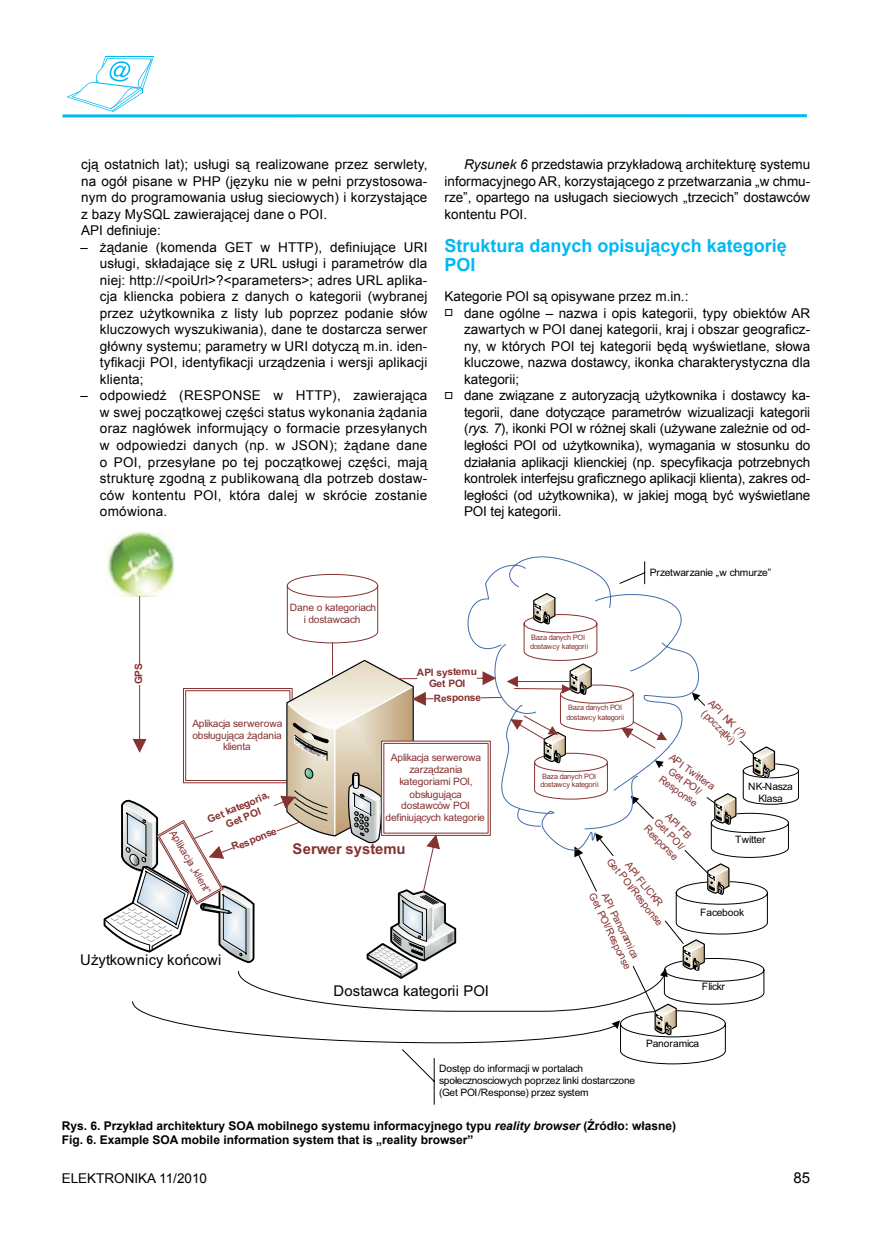
<style>
.page{position:relative;width:872px;height:1234px;background:#fff}
.page>*{position:absolute;margin:0;border:0;box-sizing:border-box;transform-origin:0 0}
.t1{font:700 18px/19.5px "Arial";color:#00b9f3}
.t2{font:15px "Arial";color:#000}
.t3{font:14.85px "Arial";letter-spacing:.005em;color:#000}
.t4{font:700 14.85px "Arial";letter-spacing:.005em;color:#863231}
.t5{font:13.5px/16.5px "Arial";letter-spacing:.01em;color:#000;text-align:justify}
.t6{font:700 12px/13.5px "Arial";color:#000}
.t7{font:10.2px/11.9px "Arial";letter-spacing:-.01em;color:#863231;text-align:center}
.t8{font:10.2px/12px "Arial";letter-spacing:-.01em;color:#000}
.t9{font:700 10.2px/11.6px "Arial";letter-spacing:-.025em;color:#863231;text-align:center}
.t10{font:10.2px/12px "Arial";letter-spacing:-.03em;color:#000;text-align:center}
.t11{font:7.35px/9.3px "Arial";letter-spacing:-.04em;color:#863231}
.s1{font-style:italic}
</style>
<div class="page">
<hr style="left:105px;top:56px;width:49px;height:1px;background:#00b9f3">
<svg style="left:67px;top:57px;width:87px;height:55px"></svg>
<hr style="left:63px;top:114px;width:744px;height:3px;background:#00b9f3">
<img style="left:106px;top:531px;width:68px;height:42px">
<svg style="left:103px;top:573px;width:695px;height:491px"></svg>
<p class="t5" style="left:81px;top:156px;width:348px;text-align:left">cją ostatnich lat); usługi są realizowane przez serwlety, na ogół pisane w PHP (języku nie w pełni przystosowa&shy;nym do programowania usług sieciowych) i korzystające z bazy MySQL zawierającej dane o POI.<br>API definiuje:</p>
<p class="t5" style="left:100px;top:239px;width:329px;text-indent:-19px">– żądanie (komenda GET w HTTP), definiujące URI usługi, składające się z URL usługi i parametrów dla niej: http://&lt;poiUrl&gt;?&lt;parameters&gt;; adres URL aplika&shy;cja kliencka pobiera z danych o kategorii (wybranej przez użytkownika z listy lub poprzez podanie słów kluczowych wyszukiwania), dane te dostarcza serwer główny systemu; parametry w URI dotyczą m.in. iden&shy;tyfikacji POI, identyfikacji urządzenia i wersji aplikacji klienta;</p>
<p class="t5" style="left:100px;top:387px;width:329px;text-indent:-19px">– odpowiedź (RESPONSE w HTTP), zawierająca w swej początkowej części status wykonania żądania oraz nagłówek informujący o formacie przesyłanych w odpowiedzi danych (np. w JSON); żądane dane o POI, przesyłane po tej początkowej części, mają strukturę zgodną z publikowaną dla potrzeb dostaw&shy;ców kontentu POI, która dalej w skrócie zostanie omówiona.</p>
<p class="t5" style="left:444px;top:156px;width:367px;text-indent:20px"><span class="s1">Rysunek 6</span> przedstawia przykładową architekturę systemu informacyjnego AR, korzystającego z przetwarzania „w chmu&shy;rze”, opartego na usługach sieciowych „trzecich” dostawców kontentu POI.</p>
<h1 class="t1" style="left:444px;top:236px;width:344px">Struktura danych opisujących kategorię<br>POI</h1>
<p class="t5" style="left:444px;top:288px;width:245px">Kategorie POI są opisywane przez m.in.:</p>
<p class="t5" style="left:464px;top:305px;width:348px;text-indent:-19px">□ dane ogólne – nazwa i opis kategorii, typy obiektów AR zawartych w POI danej kategorii, kraj i obszar geograficz&shy;ny, w których POI tej kategorii będą wyświetlane, słowa kluczowe, nazwa dostawcy, ikonka charakterystyczna dla kategorii;</p>
<p class="t5" style="left:464px;top:387px;width:348px;text-indent:-19px">□ dane związane z autoryzacją użytkownika i dostawcy ka&shy;tegorii, dane dotyczące parametrów wizualizacji kategorii (<span class="s1">rys. 7</span>), ikonki POI w różnej skali (używane zależnie od od&shy;ległości POI od użytkownika), wymagania w stosunku do działania aplikacji klienckiej (np. specyfikacja potrzebnych kontrolek interfejsu graficznego aplikacji klienta), zakres od&shy;ległości (od użytkownika), w jakiej mogą być wyświetlane POI tej kategorii.</p>
<p class="t7" style="left:290px;top:601px;width:88px">Dane o kategoriach i dostawcach</p>
<p class="t11" style="left:530px;top:632px;width:60px">Baza danych POI dostawcy kategorii</p>
<p class="t8" style="left:650px;top:566px;width:123px">Przetwarzanie „w chmurze”</p>
<p class="t9" style="left:133px;top:684px;width:22px;rotate:-90deg">GPS</p>
<p class="t7" style="left:192px;top:717px;width:92px">Aplikacja serwerowa obsługująca żądania klienta</p>
<p class="t9" style="left:206px;top:814px;width:68px;rotate:-22deg">Get kategoria,</p>
<p class="t9" style="left:224px;top:819px;width:38px;rotate:-22deg">Get POI</p>
<p class="t9" style="left:230px;top:842px;width:49px;rotate:-21deg">Response</p>
<p class="t7" style="left:178px;top:827px;width:73px;rotate:60deg">Aplikacja „klient”</p>
<p class="t9" style="left:417px;top:666px;width:62px">API systemu<br>Get POI</p>
<p class="t9" style="left:433px;top:692px;width:49px;rotate:-1deg">Response</p>
<p class="t7" style="left:391px;top:751px;width:92px">Aplikacja serwerowa zarządzania kategoriami POI, obsługująca dostawców POI</p>
<p class="t7" style="left:385px;top:811px;width:101px">definiujących kategorie</p>
<p class="t4" style="left:293px;top:838px;width:114px">Serwer systemu</p>
<p class="t3" style="left:80px;top:949px;width:143px">Użytkownicy końcowi</p>
<p class="t3" style="left:333px;top:980px;width:157px">Dostawca kategorii POI</p>
<p class="t7" style="left:714px;top:697px;width:51px;text-align:left;rotate:45deg">API NK (?) (początki)</p>
<p class="t7" style="left:673px;top:751px;width:56px;rotate:35deg">API Twittera<br>Get POI/<br>Response</p>
<p class="t7" style="left:667px;top:805px;width:46px;rotate:45deg">API FB<br>Get POI/<br>Response</p>
<p class="t7" style="left:622px;top:848px;width:84px;rotate:51deg">API FLICKR<br>Get POI/Response</p>
<p class="t11" style="left:566px;top:703px;width:60px">Baza danych POI dostawcy kategorii</p>
<p class="t11" style="left:540px;top:772px;width:60px;line-height:8.4px">Baza danych POI dostawcy kategorii</p>
<p class="t10" style="left:748px;top:780px;width:46px">NK-Nasza<br>Klasa</p>
<p class="t8" style="left:735px;top:833px;width:32px">Twitter</p>
<p class="t7" style="left:607px;top:885px;width:86px;rotate:64deg">API Panoramica<br>Get POI/Response</p>
<p class="t8" style="left:700px;top:906px;width:46px">Facebook</p>
<p class="t8" style="left:702px;top:979px;width:24px">Flickr</p>
<p class="t8" style="left:439px;top:1062px;width:198px">Dostęp do informacji w portalach społecznosciowych poprzez linki dostarczone (Get POI/Response) przez system</p>
<p class="t8" style="left:646px;top:1037px;width:55px">Panoramica</p>
<p class="t6" style="left:62px;top:1119px;width:616px">Rys. 6. Przykład architektury SOA mobilnego systemu informacyjnego typu <span class="s1">reality browser</span> (Źródło: własne)<br>Fig. 6. Example SOA mobile information system that is „reality browser”</p>
<p class="t5" style="left:62px;top:1169px;width:147px">Elektronika 11/2010</p>
<p class="t2" style="left:793px;top:1167px;width:18px">85</p>
</div>
